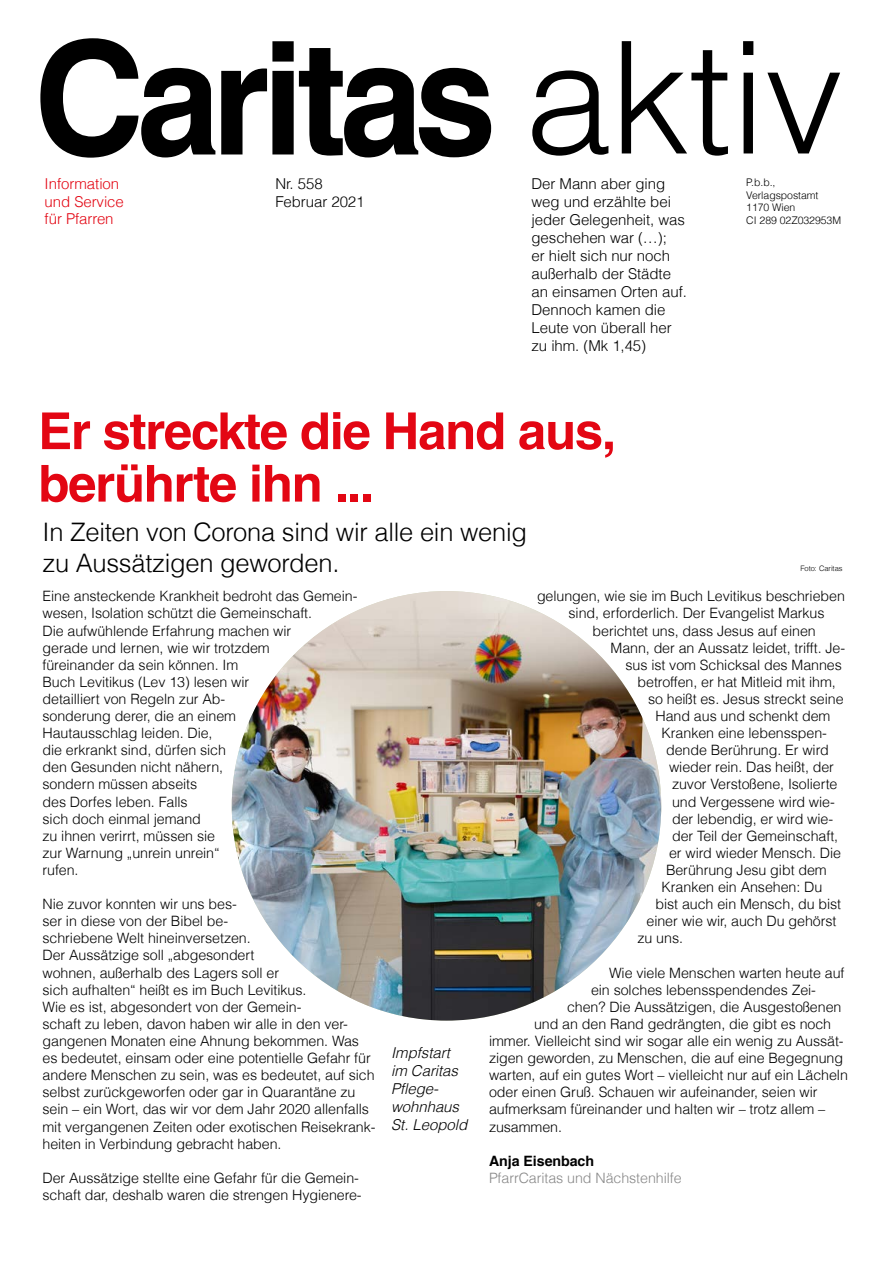
<style>
.page{position:relative;width:893px;height:1263px;background:#fff}
.page>*{position:absolute;margin:0;border:0;box-sizing:border-box;transform-origin:0 0}
.t1{font:300 156px "Helvetica LT Com";letter-spacing:-.005em;color:#000}
.t2{font:700 51px/52.5px "Helvetica LT Com";letter-spacing:-.025em;color:#e30613}
.t3{font:300 25.5px/30.6px "Helvetica LT Com";letter-spacing:-.01em;color:#000}
.t4{font:300 15px/18px "Helvetica LT Com";letter-spacing:-.005em;color:#000}
.t5{font:italic 300 15px/18px "Helvetica LT Com";letter-spacing:-.005em;color:#000}
.t6{font:300 15px/17.4px "Helvetica LT Com";letter-spacing:-.005em;color:#e30613}
.t7{font:300 14.25px/17.1px "Helvetica LT Com";letter-spacing:-.005em;color:#000}
.t8{font:300 14.25px "Helvetica LT Com";letter-spacing:-.005em;color:#878787}
.t9{font:700 14.25px "Helvetica LT Com";letter-spacing:-.005em;color:#000}
.t10{font:300 10.5px/12.6px "Helvetica LT Com";letter-spacing:-.005em;color:#000}
.t11{font:300 7.5px "Helvetica LT Com";letter-spacing:-.005em;color:#000}
</style>
<div class="page">
<svg style="left:40px;top:38px;width:175px;height:120px"></svg>
<svg style="left:221px;top:41px;width:270px;height:116px"></svg>
<img style="left:232px;top:591px;width:429px;height:429px;border-radius:215px">
<p class="t6" style="left:45px;top:175px;width:76px">Information</p>
<p class="t6" style="left:45px;top:193px;width:81px">und Service für Pfarren</p>
<h1 class="t1" style="left:525px;top:1px;width:319px">aktiv</h1>
<p class="t4" style="left:275px;top:175px;width:91px;line-height:17.4px">Nr. 558<br>Februar 2021</p>
<p class="t4" style="left:532px;top:175px;width:157px">Der Mann aber ging weg und erzählte bei jeder Gelegenheit, was geschehen war (…);<br>er hielt sich nur noch außerhalb der Städte an einsamen Orten auf.<br>Dennoch kamen die<br>Leute von überall her zu ihm. (Mk 1,45)</p>
<p class="t10" style="left:746px;top:176px;width:96px">P.b.b.,<br>Verlagspostamt<br>1170 Wien<br>CI 289 02Z032953M</p>
<h2 class="t2" style="left:38px;top:405px;width:579px">Er streckte die Hand aus, berührte ihn ...</h2>
<h3 class="t3" style="left:43px;top:517px;width:486px">In Zeiten von Corona sind wir alle ein wenig zu Aussätzigen geworden.</h3>
<p class="t11" style="left:800px;top:564px;width:44px">Foto: Caritas</p>
<p class="t7" style="left:537px;top:588px;width:309px">gelungen, wie sie im Buch Levitikus beschrieben</p>
<p class="t7" style="left:568px;top:605px;width:258px">sind, erforderlich. Der Evangelist Markus</p>
<p class="t7" style="left:592px;top:622px;width:225px">berichtet uns, dass Jesus auf einen</p>
<p class="t7" style="left:610px;top:639px;width:236px">Mann, der an Aussatz leidet, trifft. Je-</p>
<p class="t7" style="left:625px;top:656px;width:218px">sus ist vom Schicksal des Mannes</p>
<p class="t7" style="left:637px;top:673px;width:200px">betroffen, er hat Mitleid mit ihm,</p>
<p class="t7" style="left:648px;top:690px;width:197px">so heißt es. Jesus streckt seine</p>
<p class="t7" style="left:655px;top:707px;width:176px">Hand aus und schenkt dem</p>
<p class="t7" style="left:661px;top:724px;width:167px">Kranken eine lebensspen-</p>
<p class="t7" style="left:666px;top:741px;width:164px">dende Berührung. Er wird</p>
<p class="t7" style="left:669px;top:759px;width:166px">wieder rein. Das heißt, der</p>
<p class="t7" style="left:672px;top:776px;width:167px">zuvor Verstoßene, Isolierte</p>
<p class="t7" style="left:672px;top:793px;width:164px">und Vergessene wird wie-</p>
<p class="t7" style="left:672px;top:810px;width:163px">der lebendig, er wird wie-</p>
<p class="t7" style="left:672px;top:827px;width:168px">der Teil der Gemeinschaft,</p>
<p class="t7" style="left:669px;top:844px;width:174px">er wird wieder Mensch. Die</p>
<p class="t7" style="left:666px;top:861px;width:162px">Berührung Jesu gibt dem</p>
<p class="t7" style="left:661px;top:878px;width:162px">Kranken ein Ansehen: Du</p>
<p class="t7" style="left:655px;top:895px;width:187px">bist auch ein Mensch, du bist</p>
<p class="t7" style="left:646px;top:912px;width:191px">einer wie wir, auch Du gehörst</p>
<p class="t7" style="left:637px;top:930px;width:47px">zu uns.</p>
<p class="t7" style="left:609px;top:964px;width:237px">Wie viele Menschen warten heute auf</p>
<p class="t7" style="left:591px;top:981px;width:227px">ein solches lebensspendendes Zei-</p>
<p class="t7" style="left:567px;top:998px;width:276px">chen? Die Aussätzigen, die Ausgestoßenen</p>
<p class="t7" style="left:534px;top:1015px;width:299px">und an den Rand gedrängten, die gibt es noch</p>
<p class="t7" style="left:489px;top:1032px;width:356px">immer. Vielleicht sind wir sogar alle ein wenig zu Aussät-</p>
<p class="t7" style="left:489px;top:1049px;width:356px">zigen geworden, zu Menschen, die auf eine Begegnung</p>
<p class="t7" style="left:489px;top:1066px;width:360px">warten, auf ein gutes Wort – vielleicht nur auf ein Lächeln</p>
<p class="t7" style="left:489px;top:1083px;width:330px">oder einen Gruß. Schauen wir aufeinander, seien wir</p>
<p class="t7" style="left:489px;top:1101px;width:338px">aufmerksam füreinander und halten wir – trotz allem –</p>
<p class="t7" style="left:489px;top:1118px;width:75px">zusammen.</p>
<p class="t9" style="left:489px;top:1152px;width:107px">Anja Eisenbach</p>
<p class="t8" style="left:489px;top:1169px;width:194px">PfarrCaritas und Nächstenhilfe</p>
<p class="t7" style="left:43px;top:588px;width:316px">Eine ansteckende Krankheit bedroht das Gemein&shy;wesen, Isolation schützt die Gemeinschaft.<br>Die aufwühlende Erfahrung machen wir<br>gerade und lernen, wie wir trotzdem<br>füreinander da sein können. Im<br>Buch Levitikus (Lev 13) lesen wir<br>detailliert von Regeln zur Ab-<br>sonderung derer, die an einem<br>Hautausschlag leiden. Die,<br>die erkrankt sind, dürfen sich<br>den Gesunden nicht nähern,<br>sondern müssen abseits<br>des Dorfes leben. Falls<br>sich doch einmal jemand<br>zu ihnen verirrt, müssen sie<br>zur Warnung „unrein unrein“<br>rufen.</p>
<p class="t7" style="left:43px;top:895px;width:335px">Nie zuvor konnten wir uns bes-<br>ser in diese von der Bibel be-<br>schriebene Welt hineinversetzen.<br>Der Aussätzige soll „abgesondert<br>wohnen, außerhalb des Lagers soll er<br>sich aufhalten“ heißt es im Buch Levitikus.<br>Wie es ist, abgesondert von der Gemein-<br>schaft zu leben, davon haben wir alle in den ver&shy;gangenen Monaten eine Ahnung bekommen. Was es bedeutet, einsam oder eine potentielle Gefahr für andere Menschen zu sein, was es bedeutet, auf sich selbst zurückgeworfen oder gar in Quarantäne zu sein – ein Wort, das wir vor dem Jahr 2020 allenfalls mit vergangenen Zeiten oder exotischen Reisekrank&shy;heiten in Verbindung gebracht haben.</p>
<p class="t7" style="left:43px;top:1169px;width:321px">Der Aussätzige stellte eine Gefahr für die Gemein&shy;schaft dar, deshalb waren die strengen Hygienere-</p>
<p class="t5" style="left:391px;top:1043px;width:77px">Impfstart im Caritas<br>Pflege&shy;wohnhaus<br>St. Leopold</p>
</div>
